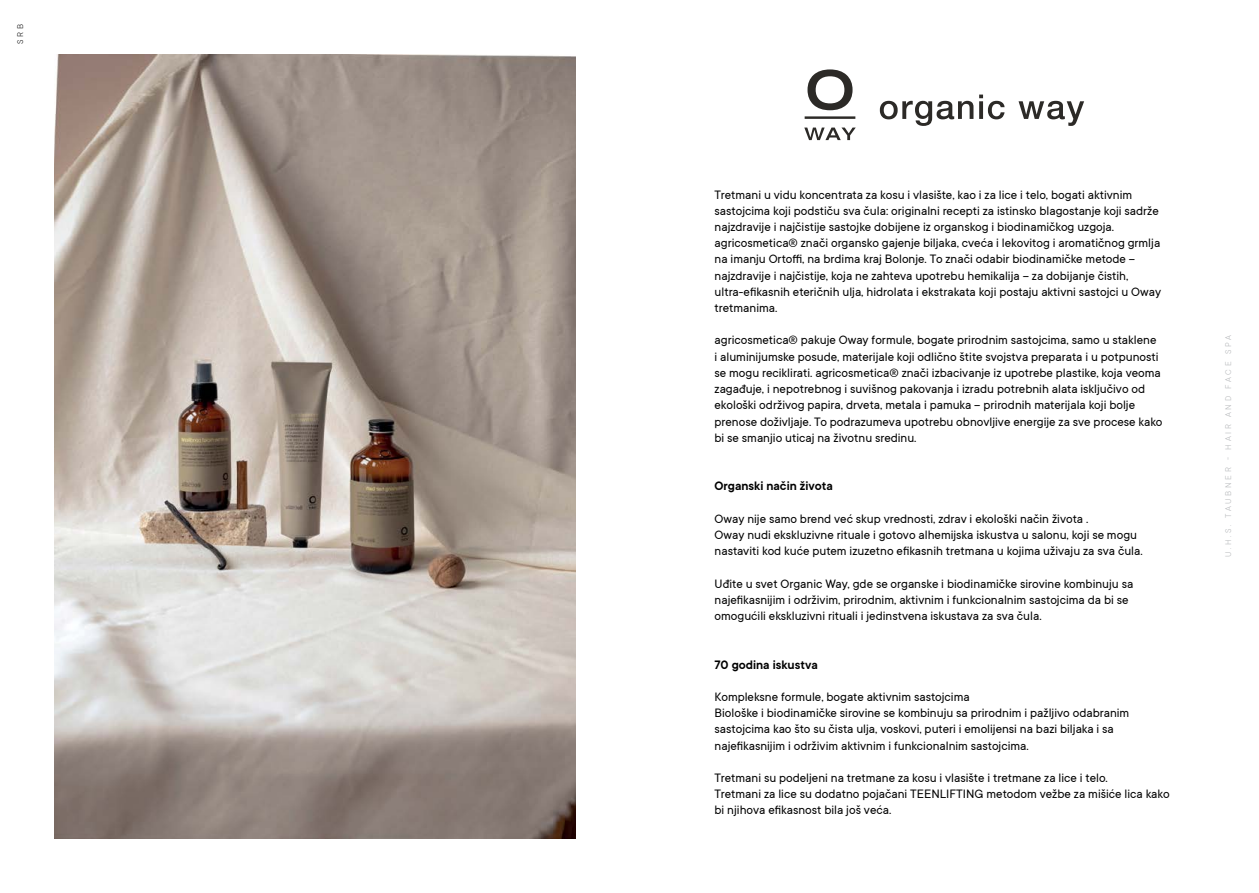
<style>
.page{position:relative;width:1259px;height:893px;background:#fff}
.page>*{position:absolute;margin:0;border:0;box-sizing:border-box;transform-origin:0 0}
.t1{font:13.5px/16.2px "TT Commons";color:#000}
.t2{font:600 13.5px "TT Commons";color:#000}
.t3{font:300 9px "TT Commons";letter-spacing:.3em;color:#afb1b4}
.t4{font:300 9px "TT Commons";color:#000}
</style>
<div class="page">
<img style="left:54px;top:54px;width:521px;height:785px">
<svg style="left:880px;top:101px;width:93px;height:25px"></svg>
<svg style="left:979px;top:95px;width:25px;height:24px"></svg>
<svg style="left:1018px;top:101px;width:66px;height:25px"></svg>
<svg style="left:804px;top:128px;width:51px;height:12px"></svg>
<svg style="left:804px;top:69px;width:51px;height:50px"></svg>
<p class="t4" style="left:16px;top:44px;width:21px;rotate:-90deg">SRB</p>
<p class="t1" style="left:714px;top:187px;width:448px">Tretmani u vidu koncentrata za kosu i vlasište, kao i za lice i telo, bogati aktivnim sastojcima koji podstiču sva čula: originalni recepti za istinsko blagostanje koji sadrže najzdravije i najčistije sastojke dobijene iz organskog i biodinamičkog uzgoja. agricosmetica® znači organsko gajenje biljaka, cveća i lekovitog i aromatičnog grmlja na imanju Ortoffi, na brdima kraj Bolonje. To znači odabir biodinamičke metode – najzdravije i najčistije, koja ne zahteva upotrebu hemikalija – za dobijanje čistih, ultra-efikasnih eteričnih ulja, hidrolata i ekstrakata koji postaju aktivni sastojci u Oway tretmanima.</p>
<p class="t1" style="left:714px;top:332px;width:449px">agricosmetica® pakuje Oway formule, bogate prirodnim sastojcima, samo u staklene i aluminijumske posude, materijale koji odlično štite svojstva preparata i u potpunosti se mogu reciklirati. agricosmetica® znači izbacivanje iz upotrebe plastike, koja veoma zagađuje, i nepotrebnog i suvišnog pakovanja i izradu potrebnih alata isključivo od ekološki održivog papira, drveta, metala i pamuka – prirodnih materijala koji bolje prenose doživljaje. To podrazumeva upotrebu obnovljive energije za sve procese kako bi se smanjio uticaj na životnu sredinu.</p>
<p class="t2" style="left:714px;top:479px;width:120px">Organski način života</p>
<p class="t1" style="left:714px;top:511px;width:430px">Oway nije samo brend već skup vrednosti, zdrav i ekološki način života .<br>Oway nudi ekskluzivne rituale i gotovo alhemijska iskustva u salonu, koji se mogu nastaviti kod kuće putem izuzetno efikasnih tretmana u kojima uživaju za sva čula.</p>
<p class="t1" style="left:714px;top:575px;width:420px">Uđite u svet Organic Way, gde se organske i biodinamičke sirovine kombinuju sa najefikasnijim i održivim, prirodnim, aktivnim i funkcionalnim sastojcima da bi se omogućili ekskluzivni rituali i jedinstvena iskustava za sva čula.</p>
<p class="t2" style="left:714px;top:657px;width:105px">70 godina iskustva</p>
<p class="t1" style="left:714px;top:689px;width:416px">Kompleksne formule, bogate aktivnim sastojcima<br>Biološke i biodinamičke sirovine se kombinuju sa prirodnim i pažljivo odabranim sastojcima kao što su čista ulja, voskovi, puteri i emolijensi na bazi biljaka i sa najefikasnijim i održivim aktivnim i funkcionalnim sastojcima.</p>
<p class="t1" style="left:714px;top:770px;width:456px">Tretmani su podeljeni na tretmane za kosu i vlasište i tretmane za lice i telo.<br>Tretmani za lice su dodatno pojačani TEENLIFTING metodom vežbe za mišiće lica kako bi njihova efikasnost bila još veća.</p>
<p class="t3" style="left:1223px;top:557px;width:223px;rotate:-90deg">U.H.S. TAUBNER - HAIR AND FACE SPA</p>
</div>
